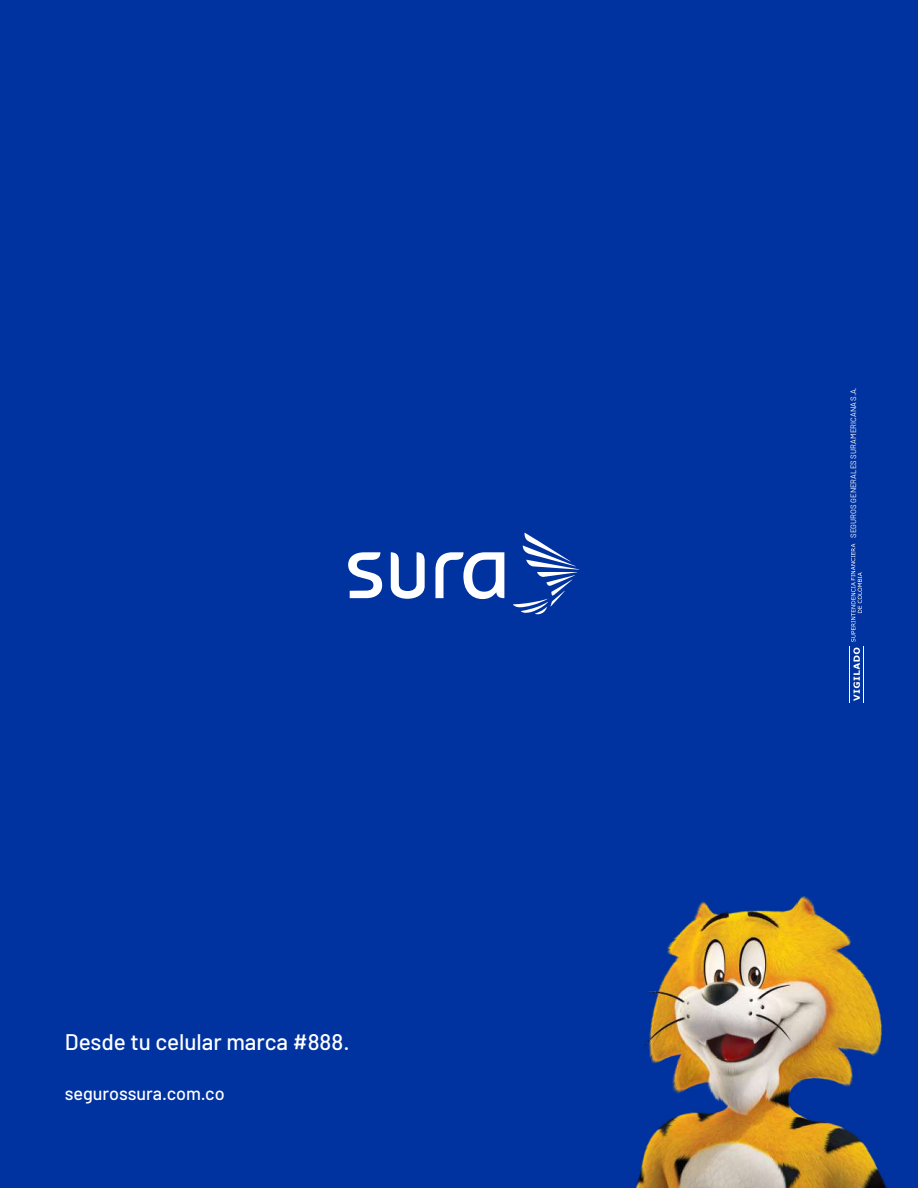
<style>
.page{position:relative;width:918px;height:1188px;background:#0033a0}
.page>*{position:absolute;margin:0;border:0;box-sizing:border-box;transform-origin:0 0}
.t1{font:500 22.5px "Barlow";color:#fff}
.t2{font:500 18px "Barlow";color:#fff}
.t3{font:7.8px "Barlow";color:#fff}
</style>
<div class="page">
<svg style="left:348px;top:552px;width:156px;height:47px"></svg>
<svg style="left:513px;top:533px;width:66px;height:82px"></svg>
<img style="left:636px;top:896px;width:251px;height:292px">
<svg style="left:853px;top:648px;width:7px;height:53px"></svg>
<hr style="left:849px;top:646px;width:1px;height:57px;background:#fff">
<hr style="left:863px;top:646px;width:1px;height:57px;background:#fff">
<svg style="left:851px;top:544px;width:11px;height:98px"></svg>
<h1 class="t1" style="left:65px;top:1026px;width:286px">Desde tu celular marca #888.</h1>
<h2 class="t2" style="left:65px;top:1081px;width:161px">segurossura.com.co</h2>
<p class="t3" style="left:848px;top:538px;width:152px;rotate:-90deg">SEGUROS GENERALES SURAMERICANA S.A.</p>
</div>
